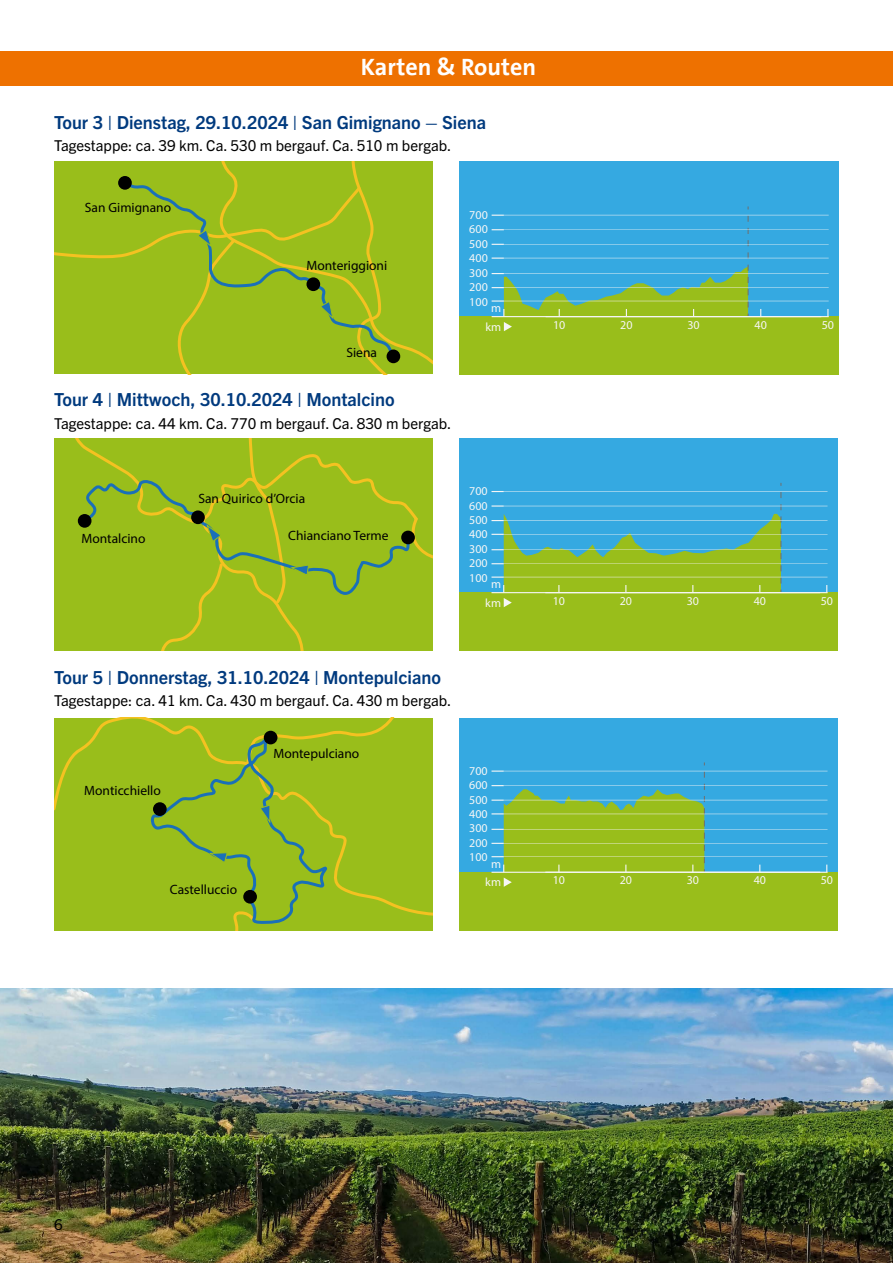
<style>
.page{position:relative;width:893px;height:1263px;background:#fff}
.page>*{position:absolute;margin:0;border:0;box-sizing:border-box;transform-origin:0 0}
.t1{font:700 24px "The Sans B7";color:#fff}
.t2{font:700 18px "Trade Gothic Next LT Pro";color:#003a7e}
.t3{font:15px "Trade Gothic Next LT Pro";color:#000}
.t4{font:13.5px "Myriad Pro";color:#000}
.t5{font:12px/14.4px "Myriad Pro";color:#f6f6f6;text-align:justify}
</style>
<div class="page">
<div style="left:0;top:51px;width:893px;height:34px;background:#ee7100"></div>
<div style="left:459px;top:162px;width:380px;height:183px;background:#35a9e1"></div>
<div style="left:459px;top:317px;width:380px;height:57px;background:#99be1b"></div>
<hr style="left:546px;top:316px;width:283px;height:1px;background:#f6f6f6">
<hr style="left:504px;top:301px;width:325px;height:1px;background:#f6f6f6">
<hr style="left:504px;top:287px;width:325px;height:1px;background:#f6f6f6">
<hr style="left:504px;top:273px;width:325px;height:1px;background:#f6f6f6">
<hr style="left:504px;top:258px;width:325px;height:1px;background:#f6f6f6">
<hr style="left:504px;top:244px;width:325px;height:1px;background:#f6f6f6">
<hr style="left:504px;top:230px;width:325px;height:1px;background:#f6f6f6">
<hr style="left:504px;top:215px;width:325px;height:1px;background:#f6f6f6">
<svg style="left:492px;top:215px;width:257px;height:116px"></svg>
<div style="left:398px;top:162px;width:34px;height:211px;background:#99be1b"></div>
<div style="left:387px;top:349px;width:13px;height:14px;background:#000;border-radius:50%"></div>
<svg style="left:54px;top:162px;width:344px;height:212px;background:#9abc1d"></svg>
<div style="left:459px;top:438px;width:379px;height:183px;background:#35a9e1"></div>
<div style="left:459px;top:593px;width:379px;height:58px;background:#99be1b"></div>
<hr style="left:545px;top:592px;width:282px;height:1px;background:#f6f6f6">
<hr style="left:504px;top:577px;width:323px;height:1px;background:#f6f6f6">
<hr style="left:504px;top:563px;width:323px;height:1px;background:#f6f6f6">
<hr style="left:504px;top:549px;width:323px;height:1px;background:#f6f6f6">
<hr style="left:504px;top:534px;width:323px;height:1px;background:#f6f6f6">
<hr style="left:504px;top:520px;width:323px;height:1px;background:#f6f6f6">
<hr style="left:504px;top:506px;width:323px;height:1px;background:#f6f6f6">
<hr style="left:504px;top:491px;width:323px;height:1px;background:#f6f6f6">
<svg style="left:491px;top:483px;width:291px;height:124px"></svg>
<div style="left:54px;top:438px;width:378px;height:213px;background:#99be1b"></div>
<svg style="left:75px;top:438px;width:357px;height:120px"></svg>
<svg style="left:81px;top:476px;width:331px;height:119px"></svg>
<div style="left:401px;top:531px;width:14px;height:13px;background:#000;border-radius:50%"></div>
<div style="left:78px;top:514px;width:13px;height:14px;background:#000;border-radius:50%"></div>
<svg style="left:158px;top:438px;width:151px;height:213px"></svg>
<div style="left:459px;top:718px;width:379px;height:182px;background:#35a9e1"></div>
<div style="left:459px;top:872px;width:379px;height:58px;background:#99be1b"></div>
<hr style="left:545px;top:872px;width:282px;height:1px;background:#f6f6f6">
<hr style="left:504px;top:856px;width:323px;height:1px;background:#f6f6f6">
<hr style="left:504px;top:843px;width:323px;height:1px;background:#f6f6f6">
<hr style="left:504px;top:829px;width:323px;height:1px;background:#f6f6f6">
<hr style="left:504px;top:814px;width:323px;height:1px;background:#f6f6f6">
<hr style="left:504px;top:800px;width:323px;height:1px;background:#f6f6f6">
<hr style="left:504px;top:785px;width:323px;height:1px;background:#f6f6f6">
<hr style="left:504px;top:771px;width:323px;height:1px;background:#f6f6f6">
<svg style="left:491px;top:762px;width:214px;height:125px"></svg>
<div style="left:54px;top:718px;width:378px;height:212px;background:#99be1b"></div>
<svg style="left:54px;top:718px;width:378px;height:198px"></svg>
<svg style="left:147px;top:718px;width:250px;height:212px"></svg>
<img style="left:0;top:989px;width:893px;height:274px">
<h1 class="t1" style="left:361px;top:54px;width:177px">Karten &amp; Routen</h1>
<p class="t2" style="left:54px;top:110px;width:434px">Tour 3 | Dienstag, 29.10.2024 | San Gimignano – Siena</p>
<p class="t3" style="left:54px;top:135px;width:399px">Tagestappe: ca. 39 km. Ca. 530 m bergauf. Ca. 510 m bergab.</p>
<p class="t4" style="left:85px;top:199px;width:88px">San Gimignano</p>
<p class="t4" style="left:306px;top:257px;width:82px">Monteriggioni</p>
<p class="t4" style="left:346px;top:344px;width:32px">Siena</p>
<p class="t2" style="left:54px;top:387px;width:342px">Tour 4 | Mittwoch, 30.10.2024 | Montalcino</p>
<p class="t3" style="left:54px;top:413px;width:399px">Tagestappe: ca. 44 km. Ca. 770 m bergauf. Ca. 830 m bergab.</p>
<p class="t5" style="left:469px;top:207px;width:20px">700</p>
<p class="t5" style="left:469px;top:236px;width:20px">500<br>400<br>300<br>200</p>
<p class="t5" style="left:469px;top:222px;width:20px">600</p>
<p class="t5" style="left:469px;top:294px;width:20px">100</p>
<p class="t5" style="left:485px;top:299px;width:17px;line-height:18.6px;text-align:center">m km</p>
<p class="t5" style="left:553px;top:317px;width:14px">10</p>
<p class="t5" style="left:620px;top:317px;width:14px">20</p>
<p class="t5" style="left:687px;top:317px;width:14px">30</p>
<p class="t5" style="left:755px;top:317px;width:14px">40</p>
<p class="t5" style="left:822px;top:317px;width:14px">50</p>
<p class="t4" style="left:198px;top:490px;width:108px">San Quirico d’Orcia</p>
<p class="t4" style="left:81px;top:530px;width:66px">Montalcino</p>
<p class="t4" style="left:288px;top:527px;width:102px">Chianciano Terme</p>
<p class="t5" style="left:469px;top:484px;width:20px">700</p>
<p class="t5" style="left:469px;top:513px;width:20px">500<br>400<br>300<br>200</p>
<p class="t5" style="left:469px;top:498px;width:20px">600</p>
<p class="t5" style="left:469px;top:570px;width:20px">100</p>
<p class="t5" style="left:485px;top:575px;width:17px;line-height:18.6px;text-align:center">m km</p>
<p class="t5" style="left:553px;top:593px;width:14px">10</p>
<p class="t5" style="left:620px;top:593px;width:14px">20</p>
<p class="t5" style="left:687px;top:593px;width:14px">30</p>
<p class="t5" style="left:754px;top:593px;width:14px">40</p>
<p class="t5" style="left:821px;top:593px;width:14px">50</p>
<p class="t2" style="left:54px;top:665px;width:388px">Tour 5 | Donnerstag, 31.10.2024 | Montepulciano</p>
<p class="t3" style="left:54px;top:690px;width:399px">Tagestappe: ca. 41 km. Ca. 430 m bergauf. Ca. 430 m bergab.</p>
<p class="t4" style="left:84px;top:782px;width:78px">Monticchiello</p>
<p class="t4" style="left:170px;top:882px;width:69px">Castelluccio</p>
<p class="t4" style="left:273px;top:745px;width:87px">Montepulciano</p>
<p class="t5" style="left:469px;top:763px;width:20px">700</p>
<p class="t5" style="left:469px;top:792px;width:20px">500<br>400<br>300<br>200</p>
<p class="t5" style="left:469px;top:778px;width:20px">600</p>
<p class="t5" style="left:469px;top:850px;width:20px">100</p>
<p class="t5" style="left:485px;top:854px;width:17px;line-height:18.6px;text-align:center">m km</p>
<p class="t5" style="left:553px;top:873px;width:14px">10</p>
<p class="t5" style="left:620px;top:873px;width:14px">20</p>
<p class="t5" style="left:687px;top:873px;width:14px">30</p>
<p class="t5" style="left:754px;top:873px;width:14px">40</p>
<p class="t5" style="left:821px;top:873px;width:14px">50</p>
<p class="t3" style="left:54px;top:1214px;width:10px">6</p>
</div>
